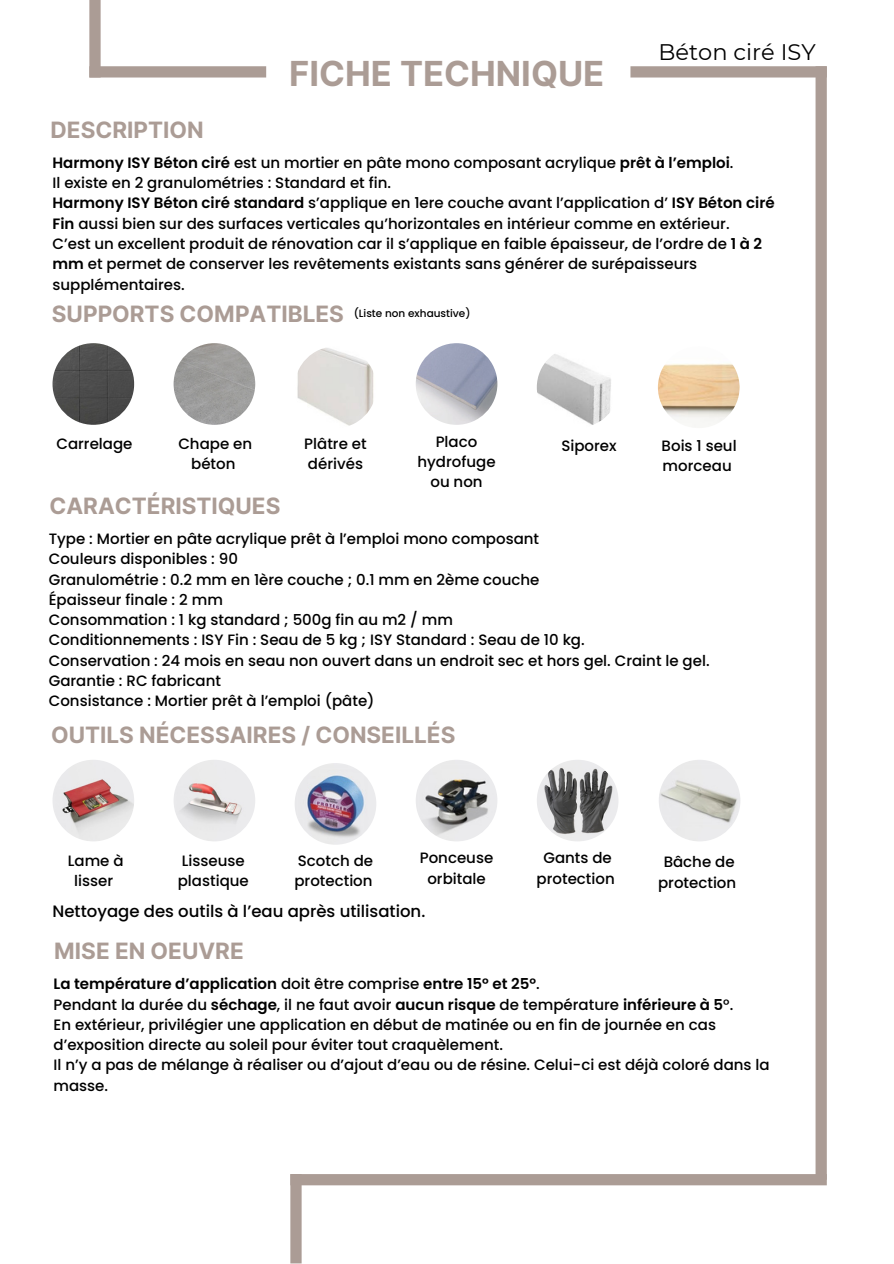
<style>
.page{position:relative;width:894px;height:1264px;background:#fff}
.page>*{position:absolute;margin:0;border:0;box-sizing:border-box;transform-origin:0 0}
.t1{font:700 34.5px "Inter";color:#ab9c95}
.t2{font:700 22.5px "Inter";color:#ab9c95}
.t3{font:22.5px "Montserrat";color:#000}
.t4{font:500 16.5px "Poppins";color:#000}
.t5{font:500 15px/20.2px "Poppins";color:#000}
.t6{font:500 10.5px "Poppins";color:#000}
.s1{font-weight:600}
</style>
<div class="page">
<div style="left:89px;top:66px;width:177px;height:11px;background:#ab9c95"></div>
<div style="left:89px;top:0;width:12px;height:77px;background:#ab9c95"></div>
<div style="left:630px;top:66px;width:196px;height:11px;background:#ab9c95"></div>
<div style="left:815px;top:66px;width:11px;height:1113px;background:#ab9c95"></div>
<div style="left:290px;top:1174px;width:536px;height:11px;background:#ab9c95"></div>
<div style="left:290px;top:1174px;width:11px;height:89px;background:#ab9c95"></div>
<img style="left:52px;top:343px;width:82px;height:82px;border-radius:50%">
<img style="left:173px;top:343px;width:82px;height:82px;border-radius:50%">
<img style="left:415px;top:343px;width:82px;height:82px;border-radius:50%">
<img style="left:294px;top:346px;width:82px;height:82px;border-radius:50%">
<img style="left:657px;top:346px;width:82px;height:82px;border-radius:50%">
<img style="left:536px;top:346px;width:82px;height:82px;border-radius:50%">
<img style="left:52px;top:759px;width:82px;height:82px;border-radius:50%">
<img style="left:173px;top:759px;width:82px;height:82px;border-radius:50%">
<img style="left:415px;top:759px;width:82px;height:82px;border-radius:50%">
<img style="left:294px;top:763px;width:82px;height:81px;border-radius:50%">
<img style="left:658px;top:759px;width:82px;height:82px;border-radius:50%">
<img style="left:536px;top:759px;width:82px;height:82px;border-radius:50%">
<h2 class="t1" style="left:289px;top:52px;width:316px">FICHE TECHNIQUE</h2>
<p class="t3" style="left:658px;top:38px;width:159px">Béton ciré ISY</p>
<h4 class="t2" style="left:51px;top:116px;width:154px">DESCRIPTION</h4>
<p class="t5" style="left:52px;top:153px;width:723px"><span class="s1">Harmony ISY Béton ciré</span> est un mortier en pâte mono composant acrylique <span class="s1">prêt à l’emploi</span>.<br>Il existe en 2 granulométries : Standard et fin.<br><span class="s1">Harmony ISY Béton ciré standard</span> s’applique en 1ere couche avant l’application d’ <span class="s1">ISY Béton ciré Fin</span> aussi bien sur des surfaces verticales qu’horizontales en intérieur comme en extérieur.<br>C’est un excellent produit de rénovation car il s’applique en faible épaisseur, de l’ordre de <span class="s1">1 à 2 mm</span> et permet de conserver les revêtements existants sans générer de surépaisseurs supplémentaires.</p>
<h4 class="t2" style="left:52px;top:300px;width:293px">SUPPORTS COMPATIBLES</h4>
<p class="t6" style="left:353px;top:305px;width:118px">(Liste non exhaustive)</p>
<h2 class="t5" style="left:56px;top:434px;width:78px">Carrelage</h2>
<h4 class="t5" style="left:178px;top:434px;width:75px;text-align:center">Chape en béton</h4>
<h2 class="t5" style="left:417px;top:431px;width:80px;text-align:center">Placo hydrofuge ou non</h2>
<p class="t5" style="left:304px;top:434px;width:64px">Plâtre et dérivés</p>
<p class="t5" style="left:661px;top:435px;width:76px">Bois 1 seul morceau</p>
<h4 class="t5" style="left:561px;top:435px;width:57px">Siporex</h4>
<p class="t2" style="left:49px;top:492px;width:232px">CARACTÉRISTIQUES</p>
<h4 class="t5" style="left:49px;top:528px;width:662px">Type : Mortier en pâte acrylique prêt à l’emploi mono composant<br>Couleurs disponibles : 90<br>Granulométrie : 0.2 mm en 1ère couche ; 0.1 mm en 2ème couche<br>Épaisseur finale : 2 mm<br>Consommation : 1 kg standard ; 500g fin au m2 / mm<br>Conditionnements : ISY Fin : Seau de 5 kg ; ISY Standard : Seau de 10 kg.<br>Conservation : 24 mois en seau non ouvert dans un endroit sec et hors gel. Craint le gel.<br>Garantie : RC fabricant<br>Consistance : Mortier prêt à l’emploi (pâte)</h4>
<p class="t2" style="left:51px;top:721px;width:406px">OUTILS NÉCESSAIRES / CONSEILLÉS</p>
<h4 class="t5" style="left:536px;top:848px;width:80px;text-align:center">Gants de protection</h4>
<p class="t5" style="left:68px;top:850px;width:57px;text-align:center">Lame à lisser</p>
<h4 class="t5" style="left:178px;top:850px;width:72px">Lisseuse plastique</h4>
<p class="t5" style="left:419px;top:848px;width:75px;text-align:center">Ponceuse orbitale</p>
<h4 class="t5" style="left:294px;top:850px;width:80px">Scotch de protection</h4>
<h2 class="t5" style="left:658px;top:851px;width:80px;text-align:center">Bâche de protection</h2>
<h4 class="t4" style="left:52px;top:899px;width:374px">Nettoyage des outils à l’eau après utilisation.</h4>
<h4 class="t2" style="left:54px;top:937px;width:191px">MISE EN OEUVRE</h4>
<p class="t5" style="left:53px;top:973px;width:717px"><span class="s1">La température d’application</span> doit être comprise <span class="s1">entre 15° et 25°</span>.<br>Pendant la durée du <span class="s1">séchage</span>, il ne faut avoir <span class="s1">aucun risque</span> de température <span class="s1">inférieure à 5</span>°.<br>En extérieur, privilégier une application en début de matinée ou en fin de journée en cas d’exposition directe au soleil pour éviter tout craquèlement.<br>Il n’y a pas de mélange à réaliser ou d’ajout d’eau ou de résine. Celui-ci est déjà coloré dans la masse.</p>
</div>
